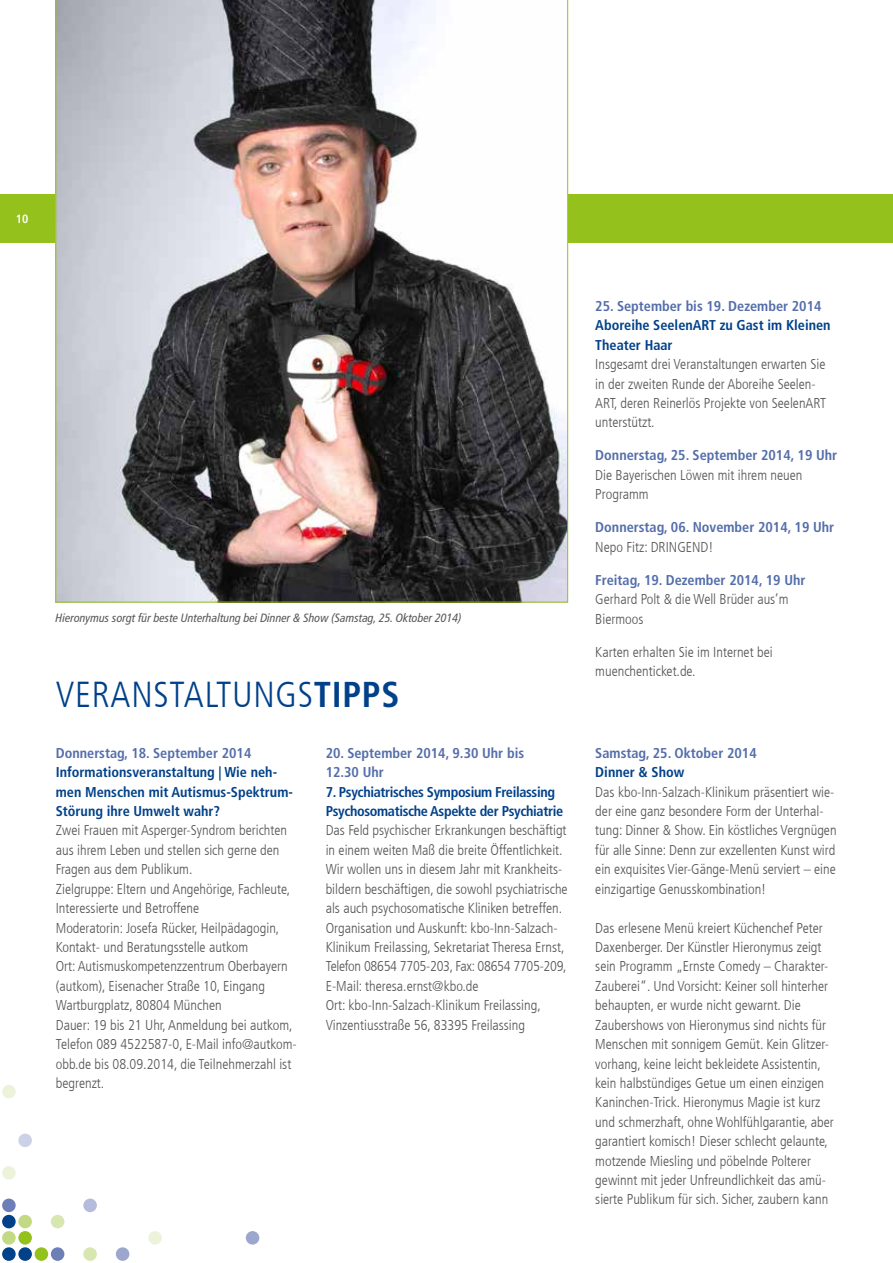
<style>
.page{position:relative;width:893px;height:1263px;background:#fff}
.page>*{position:absolute;margin:0;border:0;box-sizing:border-box;transform-origin:0 0}
.t1{font:300 condensed 36px "Frutiger LT Com";letter-spacing:.02em;color:#004189}
.t2{font:300 condensed 14.25px/19.4px "Frutiger LT Com";color:#565656}
.t3{font:700 condensed 14.25px/19.4px "Frutiger LT Com";color:#546eaa}
.t4{font:700 condensed 14.25px/19.4px "Frutiger LT Com";color:#004189}
.t5{font:700 condensed 14.25px/19.4px "Frutiger LT Com";letter-spacing:-.025em;color:#004189}
.t6{font:italic condensed 12px "Frutiger LT Com";color:#565656}
.t7{font:700 condensed 12px "Frutiger LT Com";color:#fff}
.s1{font-weight:700}
</style>
<div class="page">
<div style="left:0;top:194px;width:893px;height:49px;background:#94c11c"></div>
<div style="left:246px;top:1231px;width:13px;height:13px;background:#9da7ce;border-radius:50%"></div>
<div style="left:148px;top:1231px;width:14px;height:13px;background:#ecf3da;border-radius:50%"></div>
<div style="left:116px;top:1247px;width:13px;height:14px;background:#9da7ce;border-radius:50%"></div>
<div style="left:83px;top:1247px;width:14px;height:14px;background:#d8e6b0;border-radius:50%"></div>
<div style="left:83px;top:1198px;width:14px;height:14px;background:#b5bbdb;border-radius:50%"></div>
<div style="left:51px;top:1247px;width:13px;height:14px;background:#6c7fb6;border-radius:50%"></div>
<div style="left:51px;top:1215px;width:13px;height:13px;background:#d8e6b0;border-radius:50%"></div>
<div style="left:35px;top:1247px;width:13px;height:14px;background:#94c11c;border-radius:50%"></div>
<div style="left:18px;top:1247px;width:14px;height:14px;background:#004189;border-radius:50%"></div>
<div style="left:18px;top:1231px;width:14px;height:13px;background:#94c11c;border-radius:50%"></div>
<div style="left:18px;top:1215px;width:14px;height:13px;background:#c4d983;border-radius:50%"></div>
<div style="left:18px;top:1133px;width:14px;height:14px;background:#cdd1e7;border-radius:50%"></div>
<div style="left:2px;top:1247px;width:14px;height:14px;background:#004189;border-radius:50%"></div>
<div style="left:2px;top:1231px;width:14px;height:13px;background:#c4d983;border-radius:50%"></div>
<div style="left:2px;top:1215px;width:14px;height:13px;background:#004189;border-radius:50%"></div>
<div style="left:2px;top:1198px;width:14px;height:14px;background:#6c7fb6;border-radius:50%"></div>
<div style="left:2px;top:1166px;width:14px;height:13px;background:#ecf3da;border-radius:50%"></div>
<div style="left:2px;top:1085px;width:14px;height:13px;background:#ecf3da;border-radius:50%"></div>
<svg style="left:56px;top:0;width:512px;height:602px"></svg>
<p class="t7" style="left:16px;top:212px;width:14px">10</p>
<p class="t6" style="left:56px;top:611px;width:407px">Hieronymus sorgt für beste Unterhaltung bei Dinner &amp; Show (Samstag, 25. Oktober 2014)</p>
<h1 class="t1" style="left:56px;top:674px;width:345px">VERANSTALTUNGS<span class="s1">TIPPS</span></h1>
<p class="t3" style="left:56px;top:743px;width:197px">Donnerstag, 18. September 2014</p>
<p class="t4" style="left:56px;top:762px;width:239px">Informationsveranstaltung | Wie neh&shy;men Menschen mit Autismus-Spektrum-<br>Störung ihre Umwelt wahr?</p>
<p class="t2" style="left:56px;top:821px;width:242px">Zwei Frauen mit Asperger-Syndrom berichten aus ihrem Leben und stellen sich gerne den Fragen aus dem Publikum.<br>Zielgruppe: Eltern und Angehörige, Fachleute, Interessierte und Betroffene<br>Moderatorin: Josefa Rücker, Heilpädagogin, Kontakt- und Beratungsstelle autkom<br>Ort: Autismuskompetenzzentrum Oberbayern (autkom), Eisenacher Straße 10, Eingang Wartburgplatz, 80804 München<br>Dauer: 19 bis 21 Uhr, Anmeldung bei autkom, Telefon 089 4522587-0, E-Mail info@autkom&shy;obb.de bis 08.09.2014, die Teilnehmerzahl ist begrenzt.</p>
<p class="t3" style="left:326px;top:743px;width:200px">20. September 2014, 9.30 Uhr bis<br>12.30 Uhr</p>
<p class="t5" style="left:326px;top:782px;width:239px">7. Psychiatrisches Symposium Freilassing<br>Psychosomatische Aspekte der Psychiatrie</p>
<p class="t2" style="left:326px;top:821px;width:243px">Das Feld psychischer Erkrankungen beschäftigt in einem weiten Maß die breite Öffentlichkeit.<br>Wir wollen uns in diesem Jahr mit Krankheits&shy;bildern beschäftigen, die sowohl psychiatrische als auch psychosomatische Kliniken betreffen.<br>Organisation und Auskunft: kbo-Inn-Salzach-Klinikum Freilassing, Sekretariat Theresa Ernst, Telefon 08654 7705-203, Fax: 08654 7705-209, E-Mail: theresa.ernst@kbo.de<br>Ort: kbo-Inn-Salzach-Klinikum Freilassing, Vinzentiusstraße 56, 83395 Freilassing</p>
<p class="t3" style="left:595px;top:296px;width:228px">25. September bis 19. Dezember 2014</p>
<p class="t4" style="left:595px;top:316px;width:237px">Aboreihe SeelenART zu Gast im Kleinen<br>Theater Haar</p>
<p class="t2" style="left:595px;top:355px;width:232px">Insgesamt drei Veranstaltungen erwarten Sie in der zweiten Runde der Aboreihe Seelen-ART, deren Reinerlös Projekte von SeelenART unterstützt.</p>
<p class="t3" style="left:595px;top:446px;width:243px">Donnerstag, 25. September 2014, 19 Uhr</p>
<p class="t2" style="left:595px;top:465px;width:209px">Die Bayerischen Löwen mit ihrem neuen<br>Programm</p>
<p class="t3" style="left:595px;top:518px;width:240px">Donnerstag, 06. November 2014, 19 Uhr</p>
<p class="t2" style="left:595px;top:537px;width:120px">Nepo Fitz: DRINGEND!</p>
<p class="t3" style="left:595px;top:570px;width:212px">Freitag, 19. Dezember 2014, 19 Uhr</p>
<p class="t2" style="left:595px;top:590px;width:195px">Gerhard Polt &amp; die Well Brüder aus’m<br>Biermoos</p>
<p class="t2" style="left:595px;top:642px;width:179px">Karten erhalten Sie im Internet bei muenchenticket.de.</p>
<p class="t3" style="left:595px;top:743px;width:163px">Samstag, 25. Oktober 2014</p>
<p class="t4" style="left:595px;top:762px;width:90px">Dinner &amp; Show</p>
<p class="t2" style="left:595px;top:782px;width:243px">Das kbo-Inn-Salzach-Klinikum präsentiert wie&shy;der eine ganz besondere Form der Unterhal&shy;tung: Dinner &amp; Show. Ein köstliches Vergnügen für alle Sinne: Denn zur exzellenten Kunst wird ein exquisites Vier-Gänge-Menü serviert – eine einzigartige Genusskombination!</p>
<p class="t2" style="left:595px;top:918px;width:240px">Das erlesene Menü kreiert Küchenchef Peter Daxenberger. Der Künstler Hieronymus zeigt sein Programm „Ernste Comedy – Charakter-Zauberei“. Und Vorsicht: Keiner soll hinterher behaupten, er wurde nicht gewarnt. Die Zaubershows von Hieronymus sind nichts für Menschen mit sonnigem Gemüt. Kein Glitzer&shy;vorhang, keine leicht bekleidete Assistentin, kein halbstündiges Getue um einen einzigen Kaninchen-Trick. Hieronymus Magie ist kurz und schmerzhaft, ohne Wohlfühlgarantie, aber garantiert komisch! Dieser schlecht gelaunte, motzende Miesling und pöbelnde Polterer gewinnt mit jeder Unfreundlichkeit das amü&shy;sierte Publikum für sich. Sicher, zaubern kann</p>
</div>
